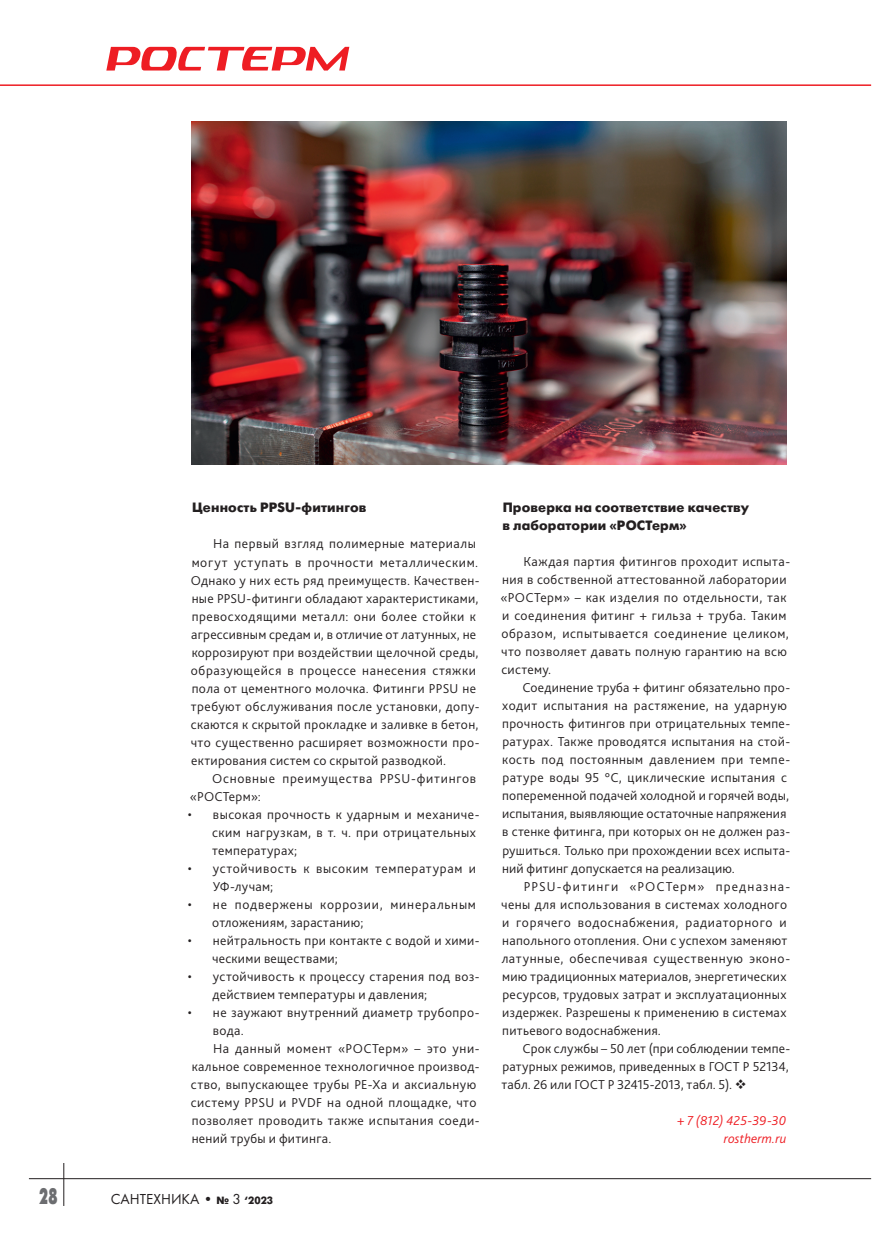
<style>
.page{position:relative;width:872px;height:1234px;background:#fff}
.page>*{position:absolute;margin:0;border:0;box-sizing:border-box;transform-origin:0 0}
.t1{font:22.5px "Futura Futuris XC";color:#6c6d70;scale:.6 1}
.t2{font:15px "Futura";color:#231f20}
.t3{font:300 13.5px/18px "Bliss Pro";letter-spacing:.03em;color:#231f20}
.t4{font:300 13.5px/18px "Bliss Pro";letter-spacing:.05em;color:#231f20}
.t5{font:700 13.5px/18px "Futura Futuris";letter-spacing:.015em;color:#231f20}
.t6{font:300 13.5px/18px "Bliss Pro";letter-spacing:.055em;color:#231f20}
.t7{font:italic 300 13.5px/18px "Bliss Pro";letter-spacing:.01em;color:#ee1d23;text-align:right}
.s1{font-family:"Futura Futuris";font-weight:700;font-size:10.5px}
</style>
<div class="page">
<hr style="left:29px;top:1177px;width:842px;height:1px;background:#231f20">
<hr style="left:63px;top:1162px;width:1px;height:43px;background:#231f20">
<hr style="left:0;top:84px;width:871px;height:2px;background:#ee1d23">
<svg style="left:106px;top:47px;width:243px;height:24px"></svg>
<img style="left:191px;top:121px;width:596px;height:344px">
<h1 class="t1" style="left:39px;top:1183px;width:32px">28</h1>
<p class="t5" style="left:192px;top:499px;width:176px">Ценность PPSU-фитингов</p>
<p class="t3" style="left:191px;top:534px;width:290px;text-indent:22px">На первый взгляд полимерные материалы могут уступать в прочности металлическим.<br>Однако у них есть ряд преимуществ. Качествен&shy;ные PPSU-фитинги обладают характеристиками, превосходящими металл: они более стойки к агрессивным средам и, в отличие от латунных, не коррозируют при воздействии щелочной среды, образующейся в процессе нанесения стяжки пола от цементного молочка. Фитинги PPSU не требуют обслуживания после установки, допу&shy;скаются к скрытой прокладке и заливке в бетон, что существенно расширяет возможности про&shy;ектирования систем со скрытой разводкой.</p>
<p class="t6" style="left:190px;top:768px;width:288px;text-indent:22px">Основные преимущества PPSU-фитингов «РОСТерм»:</p>
<p class="t3" style="left:212px;top:804px;width:269px;text-indent:-24px">• высокая прочность к ударным и механиче&shy;ским нагрузкам, в т. ч. при отрицательных температурах;</p>
<p class="t4" style="left:213px;top:858px;width:265px;text-indent:-25px">• устойчивость к высоким температурам и<br>УФ-лучам;</p>
<p class="t4" style="left:212px;top:894px;width:265px;text-indent:-24px">• не подвержены коррозии, минеральным отложениям, зарастанию;</p>
<p class="t3" style="left:212px;top:930px;width:269px;text-indent:-24px">• нейтральность при контакте с водой и хими&shy;ческими веществами;</p>
<p class="t3" style="left:212px;top:966px;width:269px;text-indent:-25px">• устойчивость к процессу старения под воз&shy;действием температуры и давления;</p>
<p class="t3" style="left:188px;top:1002px;width:293px">• не заужают внутренний диаметр трубопро-</p>
<p class="t3" style="left:213px;top:1020px;width:32px">вода.</p>
<p class="t3" style="left:213px;top:1038px;width:268px">На данный момент «РОСТерм» – это уни-</p>
<p class="t3" style="left:192px;top:1056px;width:289px">кальное современное технологичное производ-</p>
<p class="t3" style="left:191px;top:1074px;width:287px">ство, выпускающее трубы PE-Xа и аксиальную</p>
<p class="t3" style="left:191px;top:1092px;width:287px">систему PPSU и PVDF на одной площадке, что</p>
<p class="t3" style="left:192px;top:1110px;width:289px">позволяет проводить также испытания соеди-</p>
<p class="t3" style="left:192px;top:1128px;width:141px">нений трубы и фитинга.</p>
<p class="t2" style="left:111px;top:1189px;width:164px">САНТЕХНИКА • <span class="s1">№</span> 3 <span class="s1">‘2023</span></p>
<p class="t5" style="left:502px;top:499px;width:248px">Проверка на соответствие качеству в лаборатории «РОСТерм»</p>
<p class="t3" style="left:500px;top:552px;width:291px;text-indent:23px">Каждая партия фитингов проходит испыта&shy;ния в собственной аттестованной лаборатории «РОСТерм» – как изделия по отдельности, так и соединения фитинг + гильза + труба. Таким образом, испытывается соединение целиком, что позволяет давать полную гарантию на всю систему.</p>
<p class="t3" style="left:502px;top:678px;width:289px;text-indent:20px">Соединение труба + фитинг обязательно про&shy;ходит испытания на растяжение, на ударную прочность фитингов при отрицательных темпе&shy;ратурах. Также проводятся испытания на стой&shy;кость под постоянным давлением при темпе&shy;ратуре воды 95 °С, циклические испытания с попеременной подачей холодной и горячей воды, испытания, выявляющие остаточные напряжения в стенке фитинга, при которых он не должен раз&shy;рушиться. Только при прохождении всех испыта&shy;ний фитинг допускается на реализацию.</p>
<p class="t3" style="left:501px;top:876px;width:290px;text-indent:23px">PPSU-фитинги «РОСТерм» предназна&shy;чены для использования в системах холодного и горячего водоснабжения, радиаторного и напольного отопления. Они с успехом заменяют латунные, обеспечивая существенную эконо&shy;мию традиционных материалов, энергетических ресурсов, трудовых затрат и эксплуатационных издержек. Разрешены к применению в системах питьевого водоснабжения.</p>
<p class="t3" style="left:501px;top:1038px;width:290px;text-align:justify;text-indent:21px">Срок службы – 50 лет (при соблюдении темпе&shy;ратурных режимов, приведенных в ГОСТ Р 52134, табл. 26 или ГОСТ Р 32415-2013, табл. 5). ❖</p>
<p class="t7" style="left:677px;top:1110px;width:110px">+ 7 (812) 425-39-30 rostherm.ru</p>
</div>
